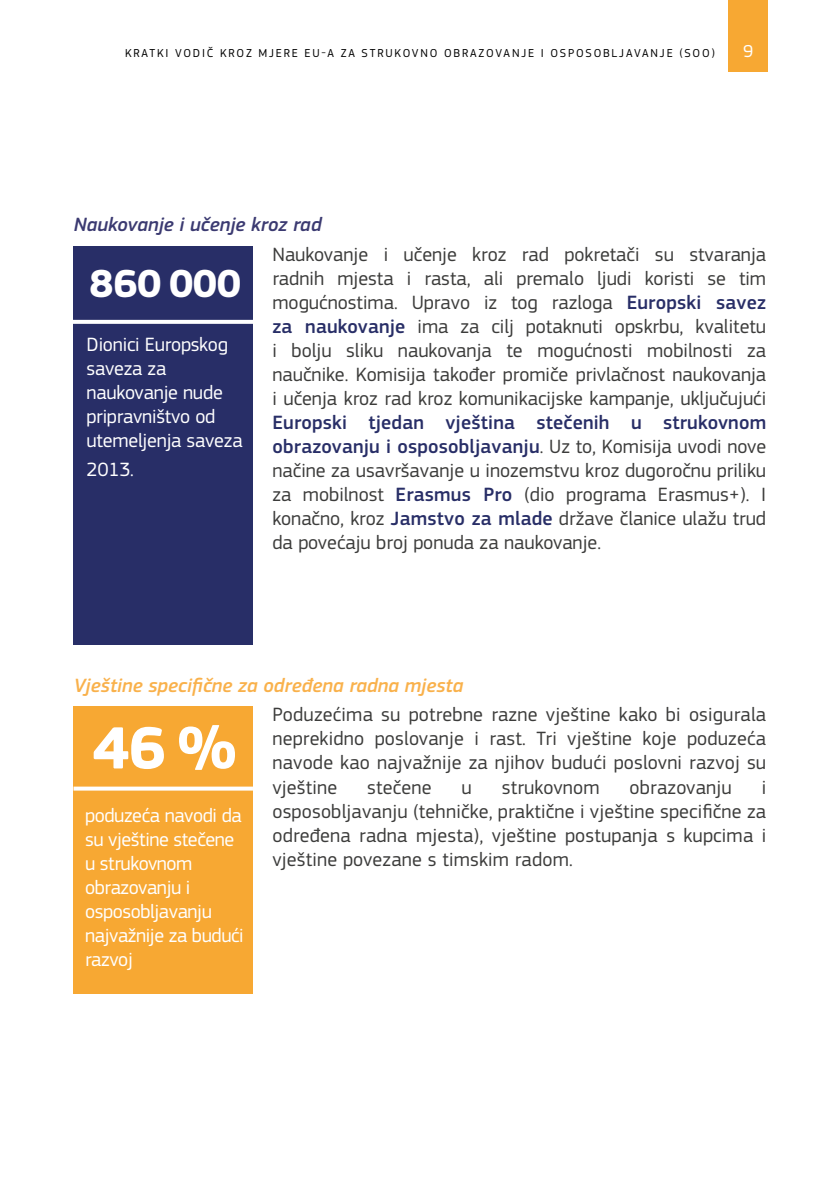
<style>
.page{position:relative;width:840px;height:1191px;background:#fff}
.page>*{position:absolute;margin:0;border:0;box-sizing:border-box;transform-origin:0 0}
.section_heading{font:700 62px "EC Square Sans Pro";color:#fff}
.section_heading-2{font:700 40.6px "EC Square Sans Pro";letter-spacing:-.01em;color:#fff}
.Body_text{font:20px/24px "EC Square Sans Pro";letter-spacing:.01em;color:#3c3c3b;text-align:justify}
.section_heading-3{font:20px/24px "EC Square Sans Pro";letter-spacing:-.02em;color:#fff}
.Body_text-2{font:italic 500 20px "EC Square Sans Pro";color:#f9b14b}
.Body_text-3{font:italic 500 20px "EC Square Sans Pro";color:#3b3a71}
.t1{font:18px "EC Square Sans Pro";color:#fff}
.t2{font:12px "EC Square Sans Pro";letter-spacing:.15em;color:#000}
.s1{font-weight:500;color:#282e67}
</style>
<div class="page">
<div style="left:727px;top:0;width:40px;height:72px;background:#f7a833"></div>
<div style="left:73px;top:247px;width:180px;height:398px;background:#282e67"></div>
<div style="left:73px;top:706px;width:180px;height:288px;background:#f7a833"></div>
<svg style="left:73px;top:320px;width:180px;height:4px"></svg>
<svg style="left:73px;top:786px;width:180px;height:4px"></svg>
<p class="t2" style="left:125px;top:46px;width:591px">KRATKI VODIČ KROZ MJERE EU-A ZA STRUKOVNO OBRAZOVANJE I OSPOSOBLJAVANJE (SOO)</p>
<p class="t1" style="left:742px;top:40px;width:12px">9</p>
<p class="Body_text-3" style="left:74px;top:213px;width:249px">Naukovanje i učenje kroz rad</p>
<p class="Body_text" style="left:272px;top:242px;width:495px">Naukovanje i učenje kroz rad pokretači su stvaranja radnih mjesta i rasta, ali premalo ljudi koristi se tim mogućnostima. Upravo iz tog razloga <span class="s1">Europski savez za naukovanje</span> ima za cilj potaknuti opskrbu, kvalitetu i bolju sliku naukovanja te mogućnosti mobilnosti za naučnike. Komisija također promiče privlačnost naukovanja i učenja kroz rad kroz komunikacijske kampanje, uključujući <span class="s1">Europski tjedan vještina stečenih u strukovnom obrazovanju i osposobljavanju</span>. Uz to, Komisija uvodi nove načine za usavršavanje u inozemstvu kroz dugoročnu priliku za mobilnost <span class="s1">Erasmus Pro</span> (dio programa Erasmus+). I konačno, kroz <span class="s1">Jamstvo za mlade</span> države članice ulažu trud da povećaju broj ponuda za naukovanje.</p>
<h2 class="section_heading-2" style="left:89px;top:259px;width:153px">860 000</h2>
<h2 class="section_heading-3" style="left:86px;top:332px;width:157px">Dionici Europskog saveza za naukovanje nude pripravništvo od utemeljenja saveza</h2>
<h2 class="section_heading-3" style="left:86px;top:458px;width:49px">2013.</h2>
<p class="Body_text-2" style="left:74px;top:673px;width:391px">Vještine specifične za određena radna mjesta</p>
<p class="Body_text" style="left:272px;top:703px;width:495px">Poduzećima su potrebne razne vještine kako bi osigurala neprekidno poslovanje i rast. Tri vještine koje poduzeća navode kao najvažnije za njihov budući poslovni razvoj su vještine</p>
<h2 class="section_heading" style="left:92px;top:711px;width:146px">46 %</h2>
<h2 class="section_heading-3" style="left:85px;top:803px;width:160px">poduzeća navodi da su vještine stečene u strukovnom obrazovanju i osposobljavanju najvažnije za budući razvoj</h2>
<p class="Body_text" style="left:367px;top:775px;width:66px">stečene</p>
<p class="Body_text" style="left:461px;top:775px;width:12px">u</p>
<p class="Body_text" style="left:501px;top:775px;width:99px">strukovnom</p>
<p class="Body_text" style="left:629px;top:775px;width:104px">obrazovanju</p>
<p class="Body_text" style="left:272px;top:775px;width:495px;text-indent:489px">i osposobljavanju (tehničke, praktične i vještine specifične za određena radna mjesta), vještine postupanja s kupcima i vještine povezane s timskim radom.</p>
</div>
